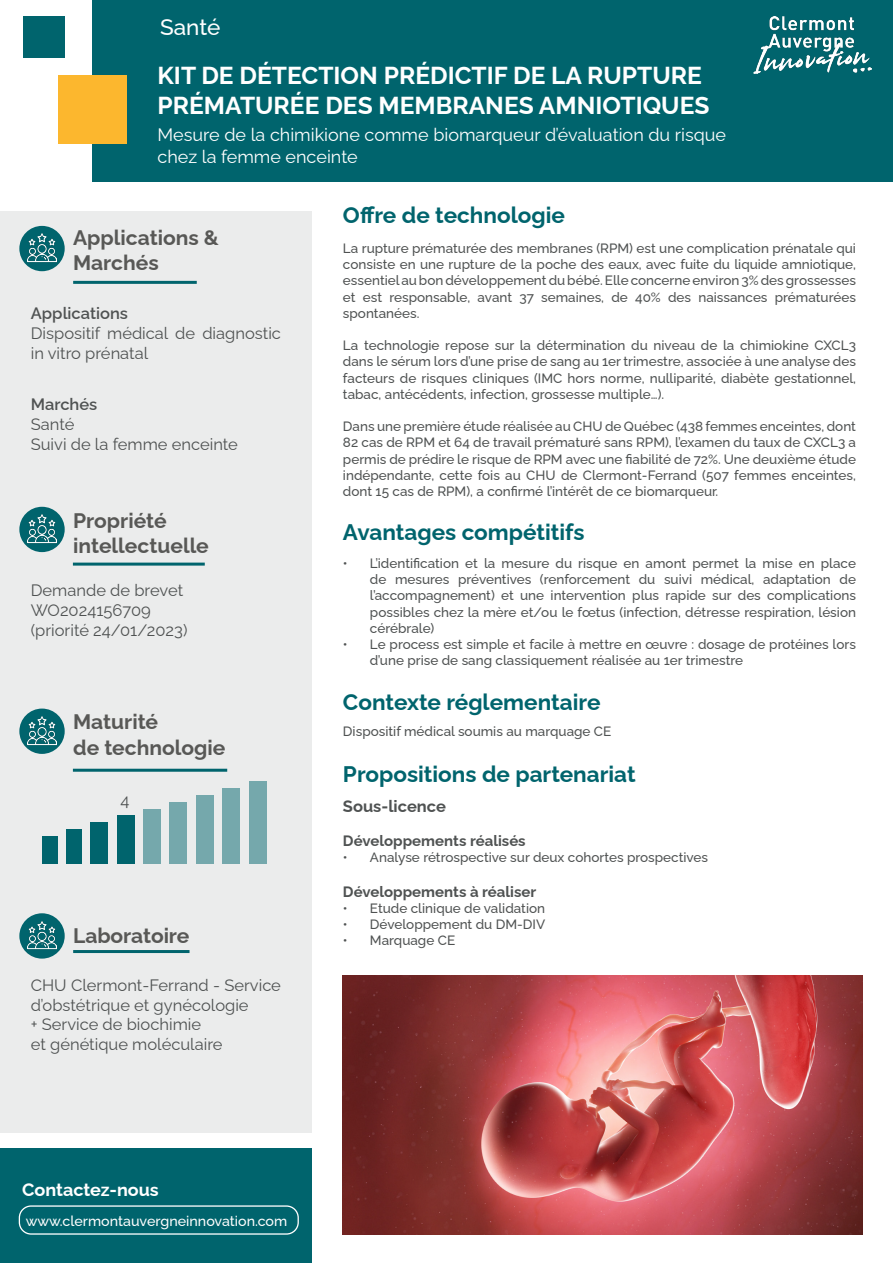
<style>
.page{position:relative;width:893px;height:1263px;background:#fff}
.page>*{position:absolute;margin:0;border:0;box-sizing:border-box;transform-origin:0 0}
.Style_de_paragraphe_1{font:700 24.6px/29.4px "Raleway";color:#fff}
.t1{font:700 22.5px "Raleway";color:#00646d}
.t2{font:500 22.5px "Raleway";color:#fff}
.t3{font:700 21px "Raleway";color:#585856}
.t4{font:18px "Raleway";color:#fff}
.Style_de_paragraphe_1-2{font:700 18px "Raleway";color:#fff}
.t5{font:16.5px/19.8px "Raleway";color:#4f5252}
.t6{font:600 16.5px "Raleway";color:#4f5252}
.Style_de_paragraphe_1-3{font:700 16.5px "Raleway";color:#4f5252}
.Style_de_paragraphe_1-4{font:700 15px "Raleway";color:#4f5252}
.Style_de_paragraphe_1-5{font:500 14.25px "Raleway";color:#fff}
.Style_de_paragraphe_1-6{font:500 13.5px/16.2px "Raleway";color:#4f5252;text-align:justify}
</style>
<div class="page">
<div style="left:0;top:211px;width:311px;height:922px;background:#ebecec"></div>
<div style="left:0;top:1149px;width:311px;height:114px;background:#00646d"></div>
<div style="left:93px;top:0;width:800px;height:181px;background:#00646d"></div>
<div style="left:19px;top:1205px;width:280px;height:30px;border:1px solid #fff;border-radius:12px"></div>
<div style="left:19px;top:226px;width:46px;height:45px;background:#00646d;border-radius:50%"></div>
<img style="left:27px;top:234px;width:30px;height:29px">
<hr style="left:73px;top:281px;width:124px;height:3px;background:#00646d">
<div style="left:19px;top:507px;width:46px;height:45px;background:#00646d;border-radius:50%"></div>
<img style="left:27px;top:515px;width:30px;height:29px">
<hr style="left:73px;top:563px;width:132px;height:3px;background:#00646d">
<div style="left:19px;top:913px;width:46px;height:46px;background:#00646d;border-radius:50%"></div>
<img style="left:27px;top:921px;width:30px;height:29px">
<hr style="left:73px;top:950px;width:117px;height:3px;background:#00646d">
<img style="left:753px;top:16px;width:119px;height:58px">
<div style="left:59px;top:75px;width:68px;height:69px;background:#fcb72e"></div>
<div style="left:24px;top:16px;width:41px;height:42px;background:#00646d"></div>
<div style="left:19px;top:708px;width:46px;height:46px;background:#00646d;border-radius:50%"></div>
<img style="left:27px;top:716px;width:30px;height:30px">
<div style="left:42px;top:836px;width:15px;height:28px;background:#00646d"></div>
<div style="left:66px;top:829px;width:16px;height:35px;background:#00646d"></div>
<div style="left:91px;top:823px;width:17px;height:41px;background:#00646d"></div>
<div style="left:117px;top:816px;width:18px;height:48px;background:#00646d"></div>
<div style="left:143px;top:809px;width:18px;height:55px;background:#75a8ac"></div>
<div style="left:170px;top:802px;width:17px;height:62px;background:#75a8ac"></div>
<div style="left:196px;top:795px;width:18px;height:69px;background:#75a8ac"></div>
<div style="left:222px;top:788px;width:18px;height:76px;background:#75a8ac"></div>
<div style="left:249px;top:781px;width:17px;height:83px;background:#75a8ac"></div>
<hr style="left:73px;top:769px;width:154px;height:3px;background:#00646d">
<img style="left:343px;top:975px;width:519px;height:260px">
<p class="t2" style="left:160px;top:10px;width:62px">Santé</p>
<p class="Style_de_paragraphe_1" style="left:158px;top:58px;width:553px">KIT DE DÉTECTION PRÉDICTIF DE LA RUPTURE<br>PRÉMATURÉE DES MEMBRANES AMNIOTIQUES</p>
<p class="t4" style="left:158px;top:121px;width:570px">Mesure de la chimikione comme biomarqueur d’évaluation du risque</p>
<p class="t4" style="left:158px;top:142px;width:202px">chez la femme enceinte</p>
<p class="t3" style="left:73px;top:221px;width:147px">Applications &amp;</p>
<p class="t3" style="left:73px;top:246px;width:87px">Marchés</p>
<p class="t6" style="left:31px;top:301px;width:99px">Applications</p>
<p class="t5" style="left:31px;top:322px;width:252px">Dispositif médical de diagnostic in vitro prénatal</p>
<p class="t6" style="left:31px;top:391px;width:68px">Marchés</p>
<p class="t5" style="left:31px;top:412px;width:45px">Santé</p>
<p class="t5" style="left:31px;top:432px;width:209px">Suivi de la femme enceinte</p>
<p class="t3" style="left:73px;top:504px;width:95px">Propriété</p>
<p class="t3" style="left:73px;top:529px;width:137px">intellectuelle</p>
<p class="t5" style="left:31px;top:578px;width:154px">Demande de brevet<br>WO2024156709</p>
<p class="t5" style="left:31px;top:618px;width:158px">(priorité 24/01/2023)</p>
<p class="t3" style="left:73px;top:706px;width:87px">Maturité</p>
<p class="t3" style="left:73px;top:731px;width:154px">de technologie</p>
<p class="t5" style="left:120px;top:789px;width:11px">4</p>
<p class="t3" style="left:73px;top:919px;width:118px">Laboratoire</p>
<p class="t5" style="left:31px;top:973px;width:252px">CHU Clermont-Ferrand - Service d’obstétrique et gynécologie</p>
<p class="t5" style="left:31px;top:1013px;width:172px">+ Service de biochimie</p>
<p class="t5" style="left:31px;top:1033px;width:193px">et génétique moléculaire</p>
<p class="Style_de_paragraphe_1-2" style="left:22px;top:1175px;width:138px">Contactez-nous</p>
<p class="Style_de_paragraphe_1-5" style="left:26px;top:1210px;width:263px">www.clermontauvergneinnovation.com</p>
<p class="t1" style="left:343px;top:197px;width:223px">Offre de technologie</p>
<p class="Style_de_paragraphe_1-6" style="left:343px;top:239px;width:515px">La rupture prématurée des membranes (RPM) est une complication prénatale qui consiste en une rupture de la poche des eaux, avec fuite du liquide amniotique, essentiel au bon développement du bébé. Elle concerne environ 3% des grossesses et est responsable, avant 37 semaines, de 40% des naissances prématurées spontanées.</p>
<p class="Style_de_paragraphe_1-6" style="left:343px;top:336px;width:515px">La technologie repose sur la détermination du niveau de la chimiokine CXCL3 dans le sérum lors d’une prise de sang au 1er trimestre, associée à une analyse des facteurs de risques cliniques (IMC hors norme, nulliparité, diabète gestationnel, tabac, antécédents, infection, grossesse multiple…).</p>
<p class="Style_de_paragraphe_1-6" style="left:343px;top:417px;width:515px">Dans une première étude réalisée au CHU de Québec (438 femmes enceintes, dont 82 cas de RPM et 64 de travail prématuré sans RPM), l’examen du taux de CXCL3 a permis de prédire le risque de RPM avec une fiabilité de 72%. Une deuxième étude indépendante, cette fois au CHU de Clermont-Ferrand (507 femmes enceintes, dont 15 cas de RPM), a confirmé l’intérêt de ce biomarqueur.</p>
<p class="t1" style="left:343px;top:515px;width:243px">Avantages compétitifs</p>
<p class="Style_de_paragraphe_1-6" style="left:370px;top:554px;width:488px;text-indent:-27px">• L’identification et la mesure du risque en amont permet la mise en place de mesures préventives (renforcement du suivi médical, adaptation de l’accompagnement) et une intervention plus rapide sur des complications possibles chez la mère et/ou le fœtus (infection, détresse respiration, lésion cérébrale)</p>
<p class="Style_de_paragraphe_1-6" style="left:370px;top:635px;width:488px;text-indent:-27px">• Le process est simple et facile à mettre en œuvre : dosage de protéines lors d’une prise de sang classiquement réalisée au 1er trimestre</p>
<p class="t1" style="left:343px;top:685px;width:259px">Contexte réglementaire</p>
<p class="Style_de_paragraphe_1-6" style="left:343px;top:722px;width:270px">Dispositif médical soumis au marquage CE</p>
<p class="t1" style="left:343px;top:756px;width:294px">Propositions de partenariat</p>
<p class="Style_de_paragraphe_1-3" style="left:343px;top:793px;width:104px">Sous-licence</p>
<p class="Style_de_paragraphe_1-4" style="left:343px;top:829px;width:184px">Développements réalisés</p>
<p class="Style_de_paragraphe_1-6" style="left:343px;top:848px;width:367px">• Analyse rétrospective sur deux cohortes prospectives</p>
<p class="Style_de_paragraphe_1-4" style="left:343px;top:880px;width:195px">Développements à réaliser</p>
<p class="Style_de_paragraphe_1-6" style="left:343px;top:898px;width:204px">• Etude clinique de validation</p>
<p class="Style_de_paragraphe_1-6" style="left:343px;top:915px;width:204px">• Développement du DM-DIV</p>
<p class="Style_de_paragraphe_1-6" style="left:343px;top:931px;width:114px">• Marquage CE</p>
</div>
